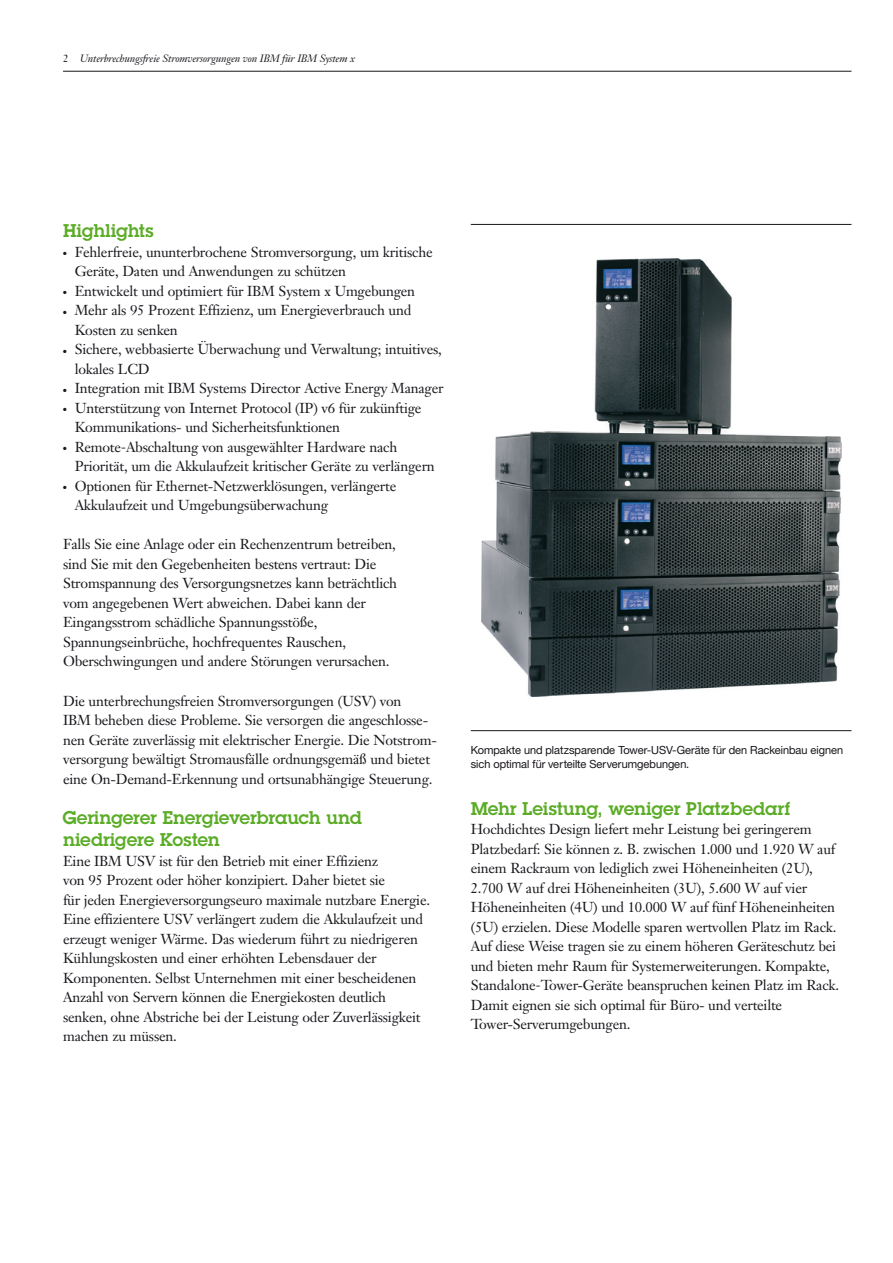
<style>
.page{position:relative;width:893px;height:1263px;background:#fff}
.page>*{position:absolute;margin:0;border:0;box-sizing:border-box;transform-origin:0 0}
.t1{font:600 18px/22.5px "Lubalinfor IBM";color:#5bac26}
.t2{font:14.25px/19.5px "Janson Text LT Pro";letter-spacing:-.015em;color:#1a171c}
.t3{font:11.25px/14.2px "Helv Neuefor IBM";color:#1a171c}
.t4{font:italic 10.5px "Janson Text LT Pro";letter-spacing:-.015em;color:#1a171c}
.s1{font-style:normal}
.s2{font-family:"Helv Neuefor IBM";font-weight:300}
</style>
<div class="page">
<hr style="left:63px;top:71px;width:788px;height:1px;background:#1a171c">
<img style="left:481px;top:259px;width:360px;height:437px">
<hr style="left:471px;top:224px;width:380px;height:1px;background:#1a171c">
<hr style="left:471px;top:730px;width:380px;height:1px;background:#1a171c">
<p class="t4" style="left:63px;top:54px;width:294px"><span class="s1">2</span> Unterbrechungsfreie Stromversorgungen von IBM für IBM System x</p>
<h2 class="t1" style="left:63px;top:221px;width:92px">Highlights</h2>
<p class="t2" style="left:75px;top:244px;width:359px;text-indent:-12px">● Fehlerfreie, ununterbrochene Stromversorgung, um kritische<br>Geräte, Daten und Anwendungen zu schützen</p>
<p class="t2" style="left:63px;top:283px;width:354px">● Entwickelt und optimiert für IBM System x Umgebungen</p>
<p class="t2" style="left:75px;top:302px;width:338px;text-indent:-12px">● Mehr als 95 Prozent Effizienz, um Energieverbrauch und<br>Kosten zu senken</p>
<p class="t2" style="left:75px;top:341px;width:369px;text-indent:-12px">● Sichere, webbasierte Überwachung und Verwaltung; intuitives, lokales LCD</p>
<p class="t2" style="left:63px;top:380px;width:382px">● Integration mit IBM Systems Director Active Energy Manager</p>
<p class="t2" style="left:75px;top:400px;width:348px;text-indent:-12px">● Unterstützung von Internet Protocol (IP) v6 für zukünftige<br>Kommunikations- und Sicherheitsfunktionen</p>
<p class="t2" style="left:75px;top:439px;width:362px;text-indent:-12px">● Remote<span class="s2">-</span>Abschaltung von ausgewählter Hardware nach<br>Priorität, um die Akkulaufzeit kritischer Geräte zu verlängern</p>
<p class="t2" style="left:75px;top:478px;width:323px;text-indent:-12px">● Optionen für Ethernet-Netzwerklösungen, verlängerte<br>Akkulaufzeit und Umgebungsüberwachung</p>
<p class="t2" style="left:63px;top:536px;width:336px">Falls Sie eine Anlage oder ein Rechenzentrum betreiben, sind Sie mit den Gegebenheiten bestens vertraut: Die Stromspannung des Versorgungsnetzes kann beträchtlich vom angegebenen Wert abweichen. Dabei kann der Eingangsstrom schädliche Spannungsstöße, Spannungseinbrüche, hochfrequentes Rauschen, Oberschwingungen und andere Störungen verursachen.</p>
<p class="t2" style="left:63px;top:692px;width:375px">Die unterbrechungsfreien Stromversorgungen (USV) von<br>IBM beheben diese Probleme. Sie versorgen die angeschlosse&shy;nen Geräte zuverlässig mit elektrischer Energie. Die Notstrom&shy;versorgung bewältigt Stromausfälle ordnungsgemäß und bietet eine On-Demand-Erkennung und ortsunabhängige Steuerung.</p>
<h2 class="t1" style="left:63px;top:808px;width:300px">Geringerer Energieverbrauch und niedrigere Kosten</h2>
<p class="t2" style="left:63px;top:853px;width:369px">Eine IBM USV ist für den Betrieb mit einer Effizienz<br>von 95 Prozent oder höher konzipiert. Daher bietet sie<br>für jeden Energieversorgungseuro maximale nutzbare Energie.<br>Eine effizientere USV verlängert zudem die Akkulaufzeit und erzeugt weniger Wärme. Das wiederum führt zu niedrigeren Kühlungskosten und einer erhöhten Lebensdauer der Komponenten. Selbst Unternehmen mit einer bescheidenen Anzahl von Servern können die Energiekosten deutlich senken, ohne Abstriche bei der Leistung oder Zuverlässigkeit machen zu müssen.</p>
<p class="t3" style="left:471px;top:744px;width:374px">Kompakte und platzsparende Tower-USV-Geräte für den Rackeinbau eignen sich optimal für verteilte Serverumgebungen.</p>
<h2 class="t1" style="left:471px;top:799px;width:321px">Mehr Leistung, weniger Platzbedarf</h2>
<p class="t2" style="left:471px;top:821px;width:370px">Hochdichtes Design liefert mehr Leistung bei geringerem Platzbedarf: Sie können z. B. zwischen 1.000 und 1.920 W auf einem Rackraum von lediglich zwei Höheneinheiten (2U), 2.700 W auf drei Höheneinheiten (3U), 5.600 W auf vier Höheneinheiten (4U) und 10.000 W auf fünf Höheneinheiten (5U) erzielen. Diese Modelle sparen wertvollen Platz im Rack.<br>Auf diese Weise tragen sie zu einem höheren Geräteschutz bei und bieten mehr Raum für Systemerweiterungen. Kompakte, Standalone<span class="s2">-</span>Tower-Geräte beanspruchen keinen Platz im Rack.<br>Damit eignen sie sich optimal für Büro- und verteilte Tower-Serverumgebungen.</p>
</div>
